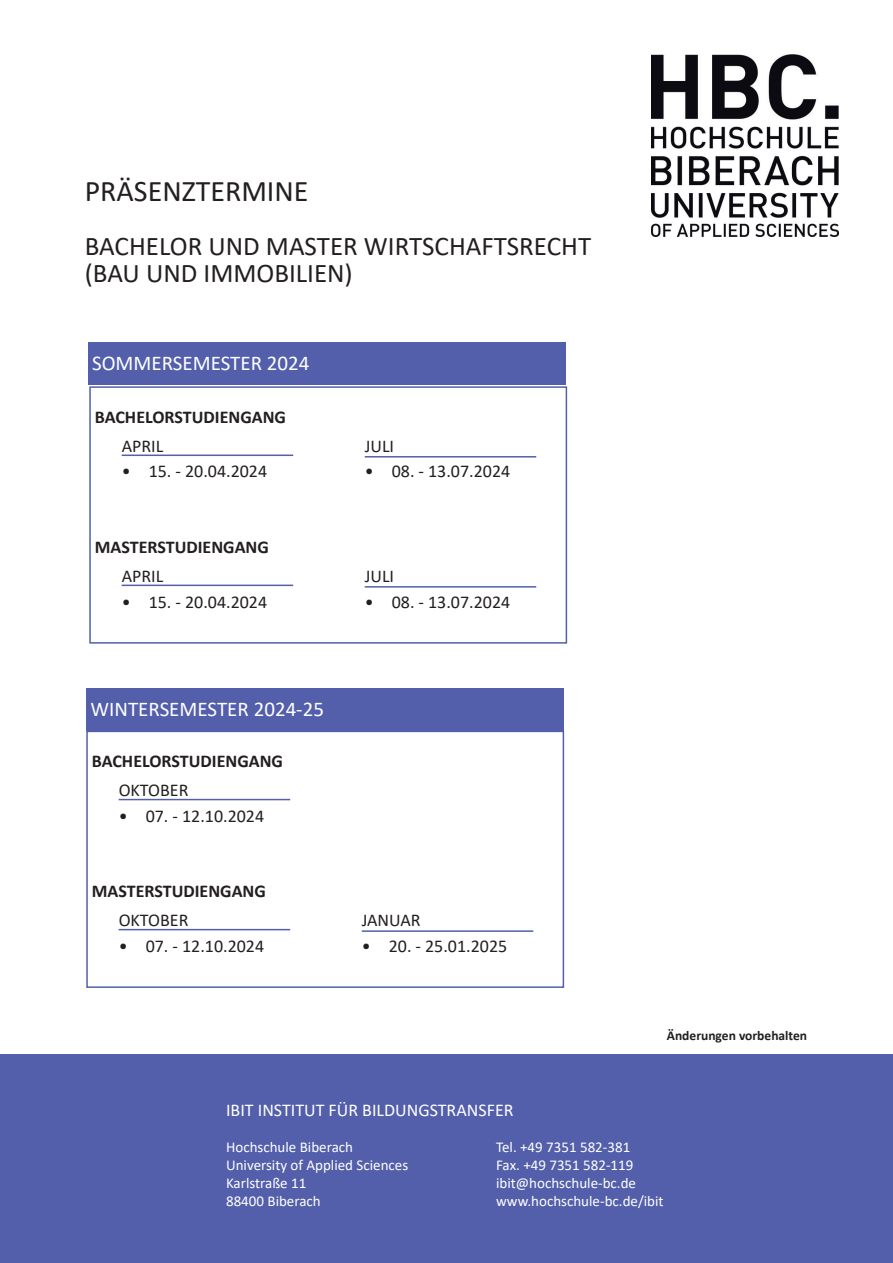
<style>
.page{position:relative;width:893px;height:1263px;background:#fff}
.page>*{position:absolute;margin:0;border:0;box-sizing:border-box;transform-origin:0 0}
.t1{font:30px "Calibri";color:#231f20}
.t2{font:27px/27px "Calibri";color:#231f20}
.t3{font:21px "Calibri";color:#fff}
.t4{font:18px "Calibri";color:#231f20}
.t5{font:700 18px "Calibri";color:#231f20}
.t6{font:18px "Calibri";color:#fff}
.t7{font:15px "Calibri";color:#fff}
.t8{font:700 13.5px "Calibri";color:#231f20}
</style>
<div class="page">
<div style="left:89px;top:386px;width:478px;height:258px;border:2px solid #535fab"></div>
<hr style="left:122px;top:454px;width:171px;height:2px;background:#535fab">
<hr style="left:365px;top:456px;width:171px;height:1px;background:#535fab">
<hr style="left:122px;top:585px;width:171px;height:1px;background:#535fab">
<hr style="left:365px;top:586px;width:171px;height:2px;background:#535fab">
<div style="left:86px;top:688px;width:478px;height:43px;background:#535fab"></div>
<div style="left:86px;top:731px;width:478px;height:257px;border:2px solid #535fab"></div>
<hr style="left:119px;top:799px;width:171px;height:1px;background:#535fab">
<hr style="left:119px;top:929px;width:171px;height:1px;background:#535fab">
<hr style="left:362px;top:930px;width:171px;height:2px;background:#535fab">
<img style="left:652px;top:54px;width:187px;height:183px">
<div style="left:0;top:1054px;width:893px;height:209px;background:#535fab"></div>
<div style="left:88px;top:342px;width:478px;height:43px;background:#535fab"></div>
<h1 class="t1" style="left:85px;top:170px;width:225px">PRÄSENZTERMINE</h1>
<h2 class="t2" style="left:85px;top:232px;width:508px">BACHELOR UND MASTER WIRTSCHAFTSRECHT (BAU UND IMMOBILIEN)</h2>
<h3 class="t3" style="left:92px;top:348px;width:219px">SOMMERSEMESTER 2024</h3>
<p class="t5" style="left:95px;top:404px;width:193px">BACHELORSTUDIENGANG</p>
<p class="t4" style="left:122px;top:433px;width:43px">APRIL</p>
<p class="t4" style="left:122px;top:459px;width:147px">• 15. - 20.04.2024</p>
<p class="t5" style="left:95px;top:534px;width:176px">MASTERSTUDIENGANG</p>
<p class="t4" style="left:122px;top:563px;width:43px">APRIL</p>
<p class="t4" style="left:122px;top:589px;width:147px">• 15. - 20.04.2024</p>
<h3 class="t3" style="left:91px;top:694px;width:235px">WINTERSEMESTER 2024-25</h3>
<p class="t5" style="left:92px;top:748px;width:193px">BACHELORSTUDIENGANG</p>
<p class="t4" style="left:119px;top:777px;width:71px">OKTOBER</p>
<p class="t4" style="left:119px;top:803px;width:147px">• 07. - 12.10.2024</p>
<p class="t5" style="left:92px;top:878px;width:176px">MASTERSTUDIENGANG</p>
<p class="t4" style="left:119px;top:907px;width:71px">OKTOBER</p>
<p class="t4" style="left:119px;top:933px;width:147px">• 07. - 12.10.2024</p>
<p class="t4" style="left:365px;top:433px;width:31px">JULI</p>
<p class="t4" style="left:365px;top:459px;width:147px">• 08. - 13.07.2024</p>
<p class="t4" style="left:365px;top:563px;width:31px">JULI</p>
<p class="t4" style="left:365px;top:589px;width:147px">• 08. - 13.07.2024</p>
<p class="t4" style="left:362px;top:907px;width:60px">JANUAR</p>
<p class="t4" style="left:362px;top:933px;width:147px">• 20. - 25.01.2025</p>
<p class="t8" style="left:667px;top:1026px;width:142px">Änderungen vorbehalten</p>
<p class="t6" style="left:226px;top:1097px;width:289px">IBIT INSTITUT FÜR BILDUNGSTRANSFER</p>
<p class="t7" style="left:226px;top:1136px;width:129px">Hochschule Biberach</p>
<p class="t7" style="left:496px;top:1136px;width:136px">Tel. +49 7351 582-381</p>
<p class="t7" style="left:226px;top:1154px;width:184px">University of Applied Sciences</p>
<p class="t7" style="left:496px;top:1154px;width:139px">Fax. +49 7351 582-119</p>
<p class="t7" style="left:226px;top:1172px;width:82px">Karlstraße 11</p>
<p class="t7" style="left:496px;top:1172px;width:141px">ibit@hochschule-bc.de</p>
<p class="t7" style="left:226px;top:1190px;width:96px">88400 Biberach</p>
<p class="t7" style="left:496px;top:1190px;width:169px">www.hochschule-bc.de/ibit</p>
</div>
